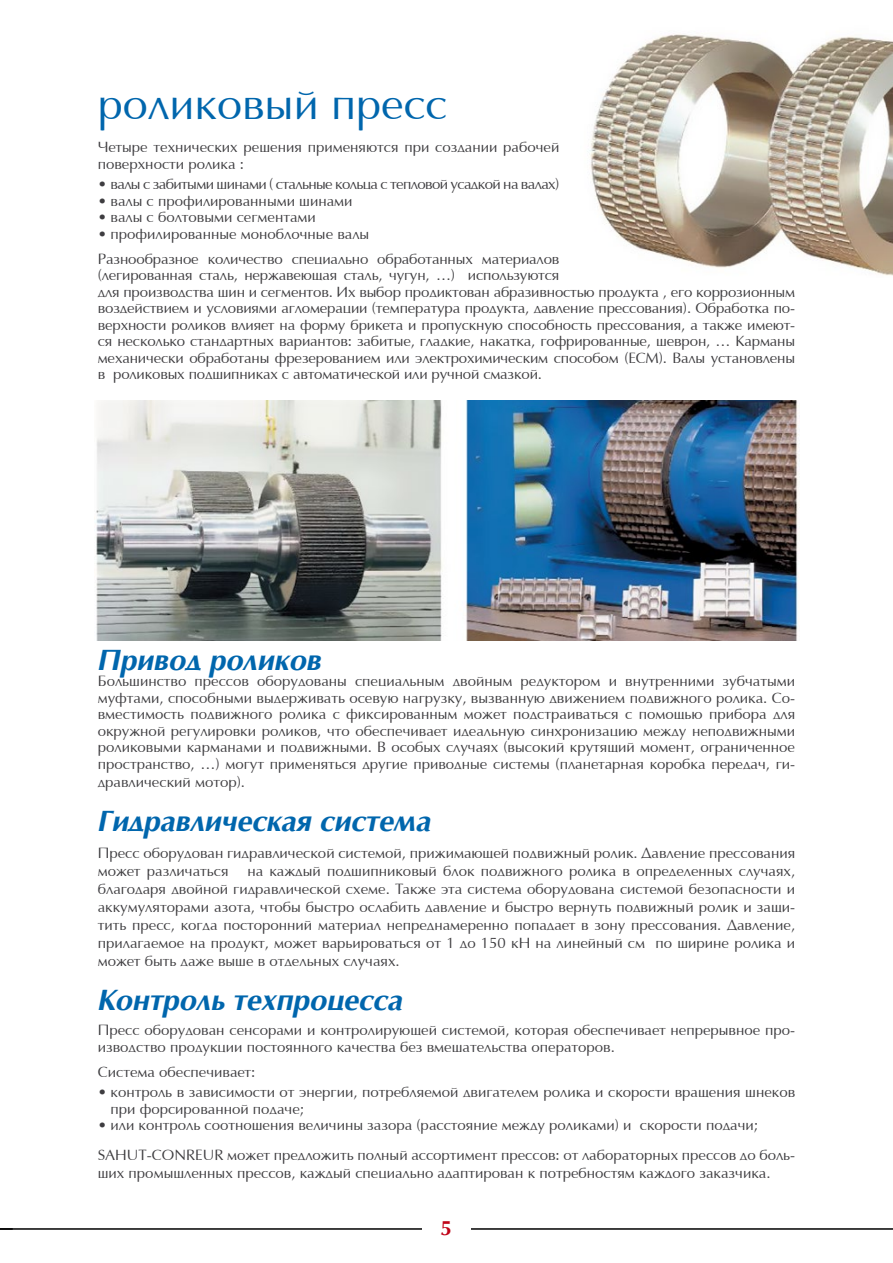
<style>
.page{position:relative;width:893px;height:1263px;background:#fff}
.page>*{position:absolute;margin:0;border:0;box-sizing:border-box;transform-origin:0 0}
.t1{font:45px "AG Opus";color:#0066ad}
.t2{font:italic 700 30px "AG Opus";color:#0066ad}
.t3{font:700 21px "AG Opus";color:#c00418}
.t4{font:15px/16.5px "AG Opus";color:#3e3d40}
.t5{font:15px "AG Opus";letter-spacing:-.04em;color:#3e3d40}
</style>
<div class="page">
<hr style="left:0;top:1228px;width:893px;height:2px;background:#000">
<div style="left:422px;top:1203px;width:49px;height:47px;background:#fff"></div>
<svg style="left:0;top:1228px;width:13px;height:2px"></svg>
<img style="left:589px;top:34px;width:304px;height:242px">
<img style="left:96px;top:401px;width:704px;height:240px">
<h1 class="t1" style="left:98px;top:81px;width:351px">роликовый пресс</h1>
<p class="t4" style="left:98px;top:139px;width:463px">Четыре технических решения применяются при создании рабочей поверхности ролика :</p>
<p class="t5" style="left:98px;top:177px;width:463px">• валы с забитыми шинами ( стальные кольца с тепловой усадкой на валах)</p>
<p class="t4" style="left:98px;top:193px;width:256px">• валы с профилированными шинами</p>
<p class="t4" style="left:98px;top:210px;width:220px">• валы с болтовыми сегментами</p>
<p class="t4" style="left:98px;top:222px;width:463px;line-height:25px">• профилированные моноблочные валы<br>Разнообразное количество специально обработанных материалов</p>
<p class="t4" style="left:98px;top:268px;width:699px">(легированная сталь, нержавеющая сталь, чугун, …) используются<br>для производства шин и сегментов. Их выбор продиктован абразивностью продукта , его коррозионным воздействием и условиями агломерации (температура продукта, давление прессования). Обработка по&shy;верхности роликов влияет на форму брикета и пропускную способность прессования, а также имеют&shy;ся несколько стандартных вариантов: забитые, гладкие, накатка, гофрированные, шеврон, … Карманы механически обработаны фрезерованием или электрохимическим способом (ЕСМ). Валы установлены в роликовых подшипниках с автоматической или ручной смазкой.</p>
<h2 class="t2" style="left:98px;top:643px;width:226px">Привод роликов</h2>
<p class="t4" style="left:98px;top:673px;width:699px;text-align:justify">Большинство прессов оборудованы специальным двойным редуктором и внутренними зубчатыми муфтами, способными выдерживать осевую нагрузку, вызванную движением подвижного ролика. Со&shy;вместимость подвижного ролика с фиксированным может подстраиваться с помощью прибора для окружной регулировки роликов, что обеспечивает идеальную синхронизацию между неподвижными роликовыми карманами и подвижными. В особых случаях (высокий крутящий момент, ограниченное пространство, …) могут применяться другие приводные системы (планетарная коробка передач, ги-</p>
<p class="t4" style="left:98px;top:774px;width:149px">дравлический мотор).</p>
<h2 class="t2" style="left:98px;top:804px;width:335px">Гидравлическая система</h2>
<p class="t4" style="left:98px;top:844px;width:699px;line-height:18px">Пресс оборудован гидравлической системой, прижимающей подвижный ролик. Давление прессования может различаться</p>
<p class="t4" style="left:98px;top:862px;width:699px;line-height:18px;text-align:justify;text-indent:150px">на каждый подшипниковый блок подвижного ролика в определенных случаях, благодаря двойной гидравлической схеме. Также эта система оборудована системой безопасности и аккумуляторами азота, чтобы быстро ослабить давление и быстро вернуть подвижный ролик и защи&shy;тить пресс, когда посторонний материал непреднамеренно попадает в зону прессования. Давление, прилагаемое на продукт, может варьироваться от 1 до 150 кН на линейный см по ширине ролика и может быть даже выше в отдельных случаях.</p>
<h2 class="t2" style="left:98px;top:983px;width:307px">Контроль техпроцесса</h2>
<p class="t4" style="left:98px;top:1022px;width:699px">Пресс оборудован сенсорами и контролирующей системой, которая обеспечивает непрерывное про&shy;изводство продукции постоянного качества без вмешательства операторов.</p>
<p class="t4" style="left:98px;top:1064px;width:159px">Система обеспечивает:</p>
<p class="t4" style="left:111px;top:1085px;width:686px;text-indent:-13px">• контроль в зависимости от энергии, потребляемой двигателем ролика и скорости вращения шнеков при форсированной подаче;</p>
<p class="t4" style="left:98px;top:1111px;width:699px;line-height:29.2px">• или контроль соотношения величины зазора (расстояние между роликами) и скорости подачи;<br>SAHUT-CONREUR может предложить полный ассортимент прессов: от лабораторных прессов до боль-</p>
<p class="t4" style="left:98px;top:1165px;width:674px">ших промышленных прессов, каждый специально адаптирован к потребностям каждого заказчика.</p>
<h3 class="t3" style="left:441px;top:1216px;width:13px">5</h3>
</div>
